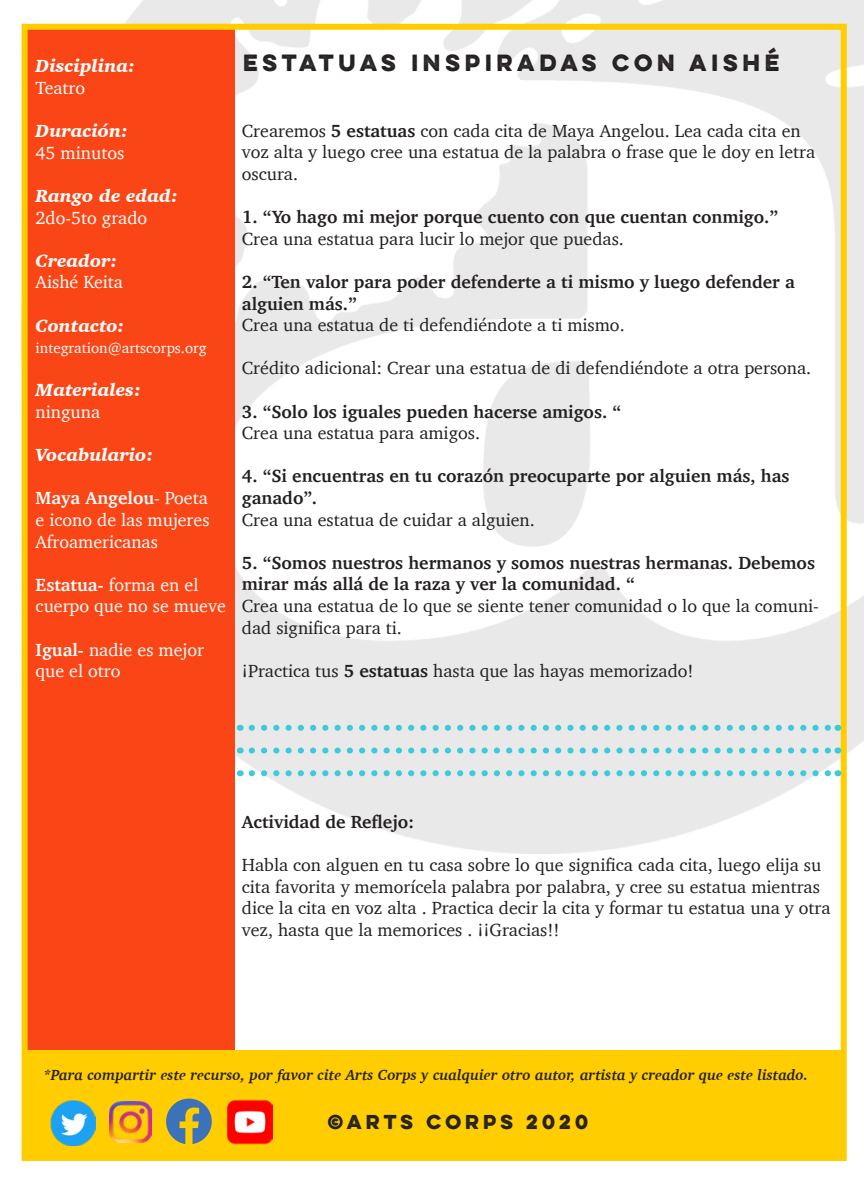
<style>
.page{position:relative;width:864px;height:1188px;background:#fff}
.page>*{position:absolute;margin:0;border:0;box-sizing:border-box;transform-origin:0 0}
.t1{font:700 21px "Lulo One";color:#231f20}
.t2{font:18px/21.6px "Charter";color:#231f20}
.t3{font:700 18px/21.6px "Charter";color:#231f20}
.t4{font:18px/21.6px "Charter";color:#fff}
.t5{font:italic 900 18px "Charter";color:#fff}
.t6{font:700 18px "Lulo One";color:#231f20}
.t7{font:italic 700 15px "Charter";color:#231f20}
.t8{font:15px "Charter";color:#fff}
.s1{font-weight:700}
</style>
<div class="page">
<img style="left:22px;top:0;width:842px;height:853px">
<div style="left:24px;top:24px;width:211px;height:1131px;background:#fa4616"></div>
<div style="left:22px;top:24px;width:825px;height:1137px;border:6px solid #ffcd00"></div>
<div style="left:24px;top:1050px;width:818px;height:108px;background:#ffcd00"></div>
<svg style="left:252px;top:748px;width:579px;height:6px;background:#a7dde3"></svg>
<svg style="left:252px;top:725px;width:579px;height:6px;background:#a5dde3"></svg>
<svg style="left:252px;top:770px;width:579px;height:6px;background:#a6dde3"></svg>
<img style="left:50px;top:1100px;width:46px;height:45px">
<svg style="left:166px;top:1099px;width:46px;height:45px"></svg>
<img style="left:110px;top:1101px;width:42px;height:42px">
<img style="left:227px;top:1100px;width:45px;height:45px">
<p class="t5" style="left:36px;top:55px;width:101px">Disciplina:</p>
<p class="t1" style="left:243px;top:47px;width:543px">ESTATUAS INSPIRADAS CON AISHÉ</p>
<p class="t4" style="left:36px;top:77px;width:51px">Teatro</p>
<p class="t5" style="left:36px;top:120px;width:94px">Duración:</p>
<p class="t4" style="left:36px;top:142px;width:90px">45 minutos</p>
<p class="t5" style="left:36px;top:185px;width:144px">Rango de edad:</p>
<p class="t4" style="left:36px;top:206px;width:113px">2do-5to grado</p>
<p class="t5" style="left:36px;top:249px;width:83px">Creador:</p>
<p class="t4" style="left:36px;top:271px;width:89px">Aishé Keita</p>
<p class="t5" style="left:36px;top:314px;width:90px">Contacto:</p>
<p class="t8" style="left:36px;top:335px;width:173px">integration@artscorps.org</p>
<p class="t5" style="left:36px;top:379px;width:107px">Materiales:</p>
<p class="t4" style="left:36px;top:401px;width:66px">ninguna</p>
<p class="t5" style="left:36px;top:444px;width:119px">Vocabulario:</p>
<p class="t4" style="left:36px;top:487px;width:175px;text-align:justify"><span class="s1">Maya Angelou</span>- Poeta e icono de las mujeres Afroamericanas</p>
<p class="t4" style="left:36px;top:574px;width:192px"><span class="s1">Estatua-</span> forma en el cuerpo que no se mueve</p>
<p class="t4" style="left:36px;top:638px;width:170px"><span class="s1">Igual-</span> nadie es mejor que el otro</p>
<p class="t2" style="left:242px;top:120px;width:575px">Crearemos <span class="s1">5 estatuas</span> con cada cita de Maya Angelou. Lea cada cita en voz alta y luego cree una estatua de la palabra o frase que le doy en letra oscura.</p>
<p class="t3" style="left:242px;top:206px;width:538px">1. “Yo hago mi mejor porque cuento con que cuentan conmigo.”</p>
<p class="t2" style="left:242px;top:228px;width:383px">Crea una estatua para lucir lo mejor que puedas.</p>
<p class="t3" style="left:242px;top:271px;width:554px">2. “Ten valor para poder defenderte a ti mismo y luego defender a alguien más.”</p>
<p class="t2" style="left:242px;top:314px;width:384px">Crea una estatua de ti defendiéndote a ti mismo.</p>
<p class="t2" style="left:242px;top:357px;width:571px">Crédito adicional: Crear una estatua de di defendiéndote a otra persona.</p>
<p class="t3" style="left:242px;top:400px;width:381px">3. “Solo los iguales pueden hacerse amigos. “</p>
<p class="t2" style="left:242px;top:422px;width:240px">Crea una estatua para amigos.</p>
<p class="t3" style="left:242px;top:465px;width:549px">4. “Si encuentras en tu corazón preocuparte por alguien más, has ganado”.</p>
<p class="t2" style="left:242px;top:508px;width:294px">Crea una estatua de cuidar a alguien.</p>
<p class="t3" style="left:242px;top:552px;width:575px">5. “Somos nuestros hermanos y somos nuestras hermanas. Debemos mirar más allá de la raza y ver la comunidad. “</p>
<p class="t2" style="left:242px;top:595px;width:579px">Crea una estatua de lo que se siente tener comunidad o lo que la comuni&shy;dad significa para ti.</p>
<p class="t2" style="left:242px;top:660px;width:453px">¡Practica tus <span class="s1">5 estatuas</span> hasta que las hayas memorizado!</p>
<p class="t3" style="left:242px;top:811px;width:174px">Actividad de Reflejo:</p>
<p class="t2" style="left:242px;top:854px;width:590px">Habla con alguen en tu casa sobre lo que significa cada cita, luego elija su cita favorita y memorícela palabra por palabra, y cree su estatua mientras dice la cita en voz alta . Practica decir la cita y formar tu estatua una y otra vez, hasta que la memorices . ¡¡Gracias!!</p>
<p class="t7" style="left:43px;top:1062px;width:766px">*Para compartir este recurso, por favor cite Arts Corps y cualquier otro autor, artista y creador que este listado.</p>
<p class="t6" style="left:327px;top:1108px;width:266px">©ARTS CORPS 2020</p>
</div>
